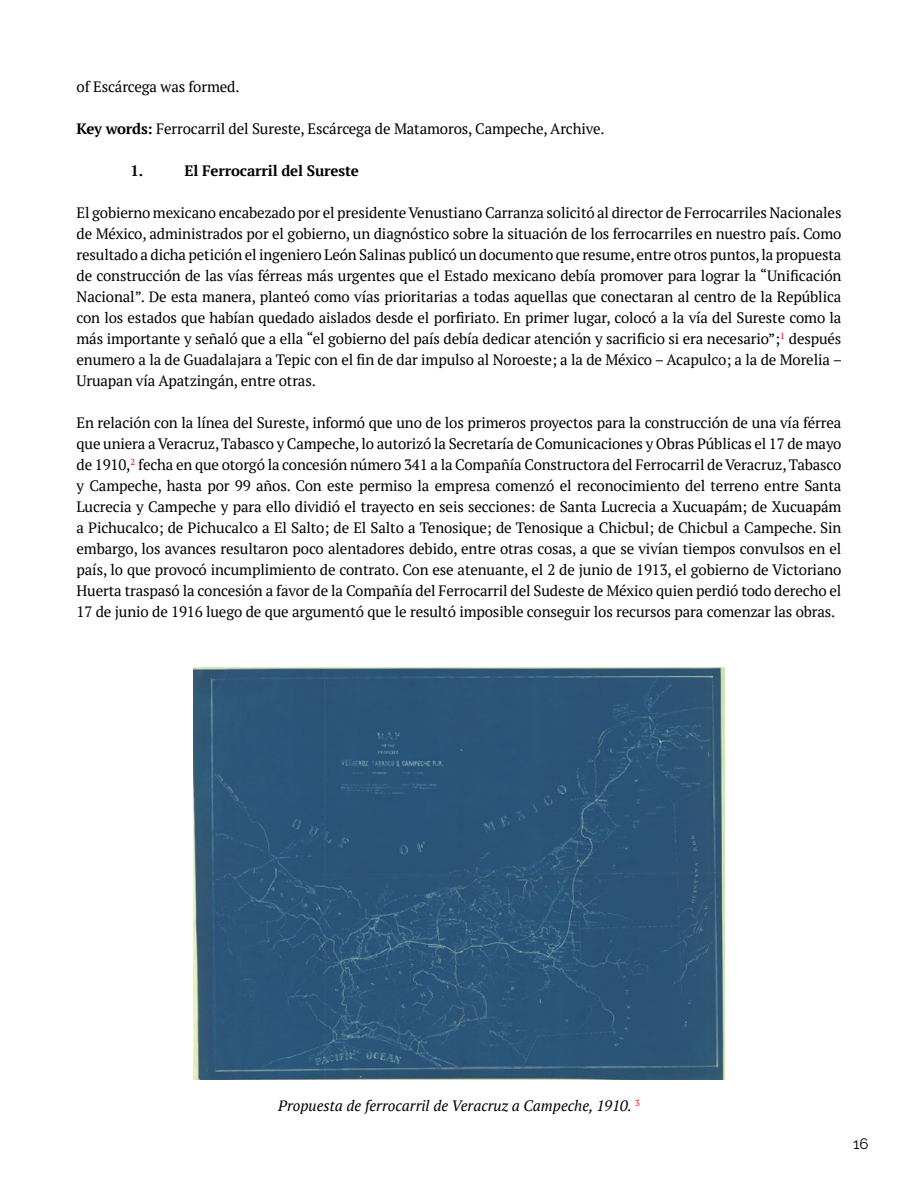
<style>
.page{position:relative;width:918px;height:1188px;background:#fff}
.page>*{position:absolute;margin:0;border:0;box-sizing:border-box;transform-origin:0 0}
.t1{font:15px/21px "PT Serif";letter-spacing:-.01em;color:#000;text-align:justify}
.t2{font:italic 15px "PT Serif";color:#000}
.t3{font:700 15px "PT Serif";letter-spacing:-.01em;color:#000}
.t4{font:15px "Raleway";color:#000}
.s1{font-weight:700}
</style>
<div class="page">
<img style="left:194px;top:668px;width:530px;height:412px">
<p class="t1" style="left:77px;top:76px;width:165px">of Escárcega was formed.</p>
<p class="t1" style="left:77px;top:118px;width:530px"><span class="s1">Key words:</span> Ferrocarril del Sureste, Escárcega de Matamoros, Campeche, Archive.</p>
<p class="t3" style="left:131px;top:161px;width:14px">1.</p>
<p class="t3" style="left:185px;top:161px;width:176px">El Ferrocarril del Sureste</p>
<p class="t1" style="left:77px;top:202px;width:767px">El gobierno mexicano encabezado por el presidente Venustiano Carranza solicitó al director de Ferrocarriles Nacionales de México, administrados por el gobierno, un diagnóstico sobre la situación de los ferrocarriles en nuestro país. Como resultado a dicha petición el ingeniero León Salinas publicó un documento que resume, entre otros puntos, la propuesta de construcción de las vías férreas más urgentes que el Estado mexicano debía promover para lograr la “Unificación Nacional”. De esta manera, planteó como vías prioritarias a todas aquellas que conectaran al centro de la República con los estados que habían quedado aislados desde el porfiriato. En primer lugar, colocó a la vía del Sureste como la más importante y señaló que a ella “el gobierno del país debía dedicar atención y sacrificio si era necesario”;<sup>1</sup> después enumero a la de Guadalajara a Tepic con el fin de dar impulso al Noroeste; a la de México – Acapulco; a la de Morelia – Uruapan vía Apatzingán, entre otras.</p>
<p class="t1" style="left:77px;top:412px;width:766px">En relación con la línea del Sureste, informó que uno de los primeros proyectos para la construcción de una vía férrea que uniera a Veracruz, Tabasco y Campeche, lo autorizó la Secretaría de Comunicaciones y Obras Públicas el 17 de mayo de 1910,<sup>2</sup> fecha en que otorgó la concesión número 341 a la Compañía Constructora del Ferrocarril de Veracruz, Tabasco y Campeche, hasta por 99 años. Con este permiso la empresa comenzó el reconocimiento del terreno entre Santa Lucrecia y Campeche y para ello dividió el trayecto en seis secciones: de Santa Lucrecia a Xucuapám; de Xucuapám a Pichucalco; de Pichucalco a El Salto; de El Salto a Tenosique; de Tenosique a Chicbul; de Chicbul a Campeche. Sin embargo, los avances resultaron poco alentadores debido, entre otras cosas, a que se vivían tiempos convulsos en el país, lo que provocó incumplimiento de contrato. Con ese atenuante, el 2 de junio de 1913, el gobierno de Victoriano Huerta traspasó la concesión a favor de la Compañía del Ferrocarril del Sudeste de México quien perdió todo derecho el 17 de junio de 1916 luego de que argumentó que le resultó imposible conseguir los recursos para comenzar las obras.</p>
<p class="t2" style="left:278px;top:1097px;width:363px">Propuesta de ferrocarril de Veracruz a Campeche, 1910. <sup>3</sup></p>
<p class="t4" style="left:853px;top:1135px;width:17px">16</p>
</div>
